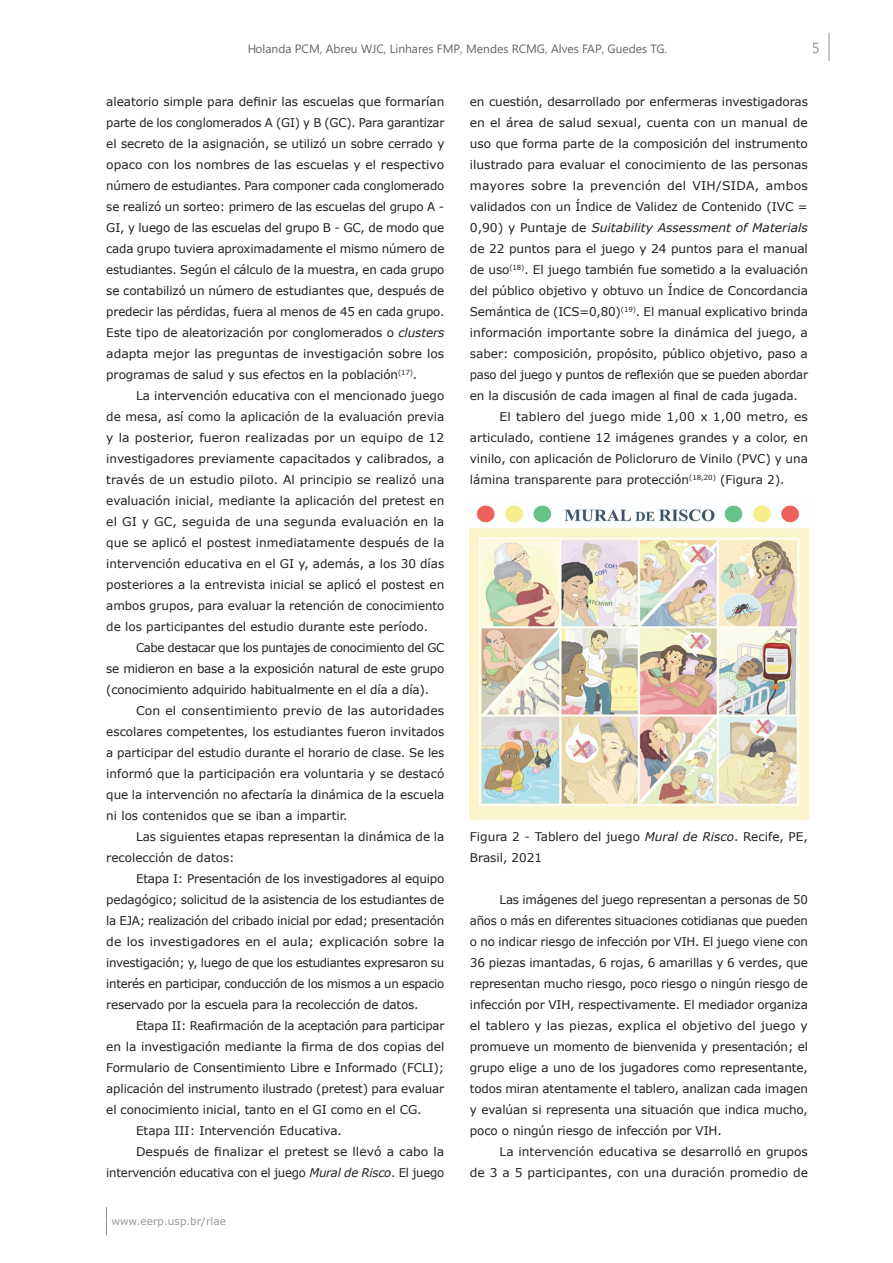
<style>
.page{position:relative;width:893px;height:1263px;background:#fff}
.page>*{position:absolute;margin:0;border:0;box-sizing:border-box;transform-origin:0 0}
.t1{font:13.5px "Geneva";color:#6c6d70}
.Texto{font:12px/21px "Verdana";letter-spacing:-.005em;color:#231f20;text-align:justify}
.t2{font:12px "Segoe UI";color:#231f20}
.Título_de_figura{font:12px/21px "Verdana";color:#231f20}
.t3{font:10.5px "Verdana";color:#6c6d70}
.s1{font-style:italic}
</style>
<div class="page">
<svg style="left:106px;top:1207px;width:1px;height:28px"></svg>
<svg style="left:829px;top:33px;width:1px;height:28px"></svg>
<img style="left:470px;top:505px;width:338px;height:315px">
<p class="t2" style="left:247px;top:38px;width:422px">Holanda PCM, Abreu WJC, Linhares FMP, Mendes RCMG, Alves FAP, Guedes TG.</p>
<p class="t1" style="left:812px;top:40px;width:11px">5</p>
<p class="Texto" style="left:106px;top:91px;width:340px">aleatorio simple para definir las escuelas que formarían parte de los conglomerados A (GI) y B (GC). Para garantizar el secreto de la asignación, se utilizó un sobre cerrado y opaco con los nombres de las escuelas y el respectivo número de estudiantes. Para componer cada conglomerado se realizó un sorteo: primero de las escuelas del grupo A - GI, y luego de las escuelas del grupo B - GC, de modo que cada grupo tuviera aproximadamente el mismo número de estudiantes. Según el cálculo de la muestra, en cada grupo se contabilizó un número de estudiantes que, después de predecir las pérdidas, fuera al menos de 45 en cada grupo.<br>Este tipo de aleatorización por conglomerados o <span class="s1">clusters </span>adapta mejor las preguntas de investigación sobre los programas de salud y sus efectos en la población<sup>(17)</sup>.</p>
<p class="Texto" style="left:106px;top:385px;width:340px;text-indent:30px">La intervención educativa con el mencionado juego de mesa, así como la aplicación de la evaluación previa y la posterior, fueron realizadas por un equipo de 12 investigadores previamente capacitados y calibrados, a través de un estudio piloto. Al principio se realizó una evaluación inicial, mediante la aplicación del pretest en el GI y GC, seguida de una segunda evaluación en la que se aplicó el postest inmediatamente después de la intervención educativa en el GI y, además, a los 30 días posteriores a la entrevista inicial se aplicó el postest en ambos grupos, para evaluar la retención de conocimiento de los participantes del estudio durante este período.</p>
<p class="Texto" style="left:106px;top:637px;width:340px;text-indent:30px">Cabe destacar que los puntajes de conocimiento del GC se midieron en base a la exposición natural de este grupo (conocimiento adquirido habitualmente en el día a día).</p>
<p class="Texto" style="left:106px;top:700px;width:340px;text-indent:30px">Con el consentimiento previo de las autoridades escolares competentes, los estudiantes fueron invitados a participar del estudio durante el horario de clase. Se les informó que la participación era voluntaria y se destacó que la intervención no afectaría la dinámica de la escuela ni los contenidos que se iban a impartir.</p>
<p class="Texto" style="left:106px;top:826px;width:340px;text-indent:30px">Las siguientes etapas representan la dinámica de la recolección de datos:</p>
<p class="Texto" style="left:106px;top:868px;width:340px;text-indent:30px">Etapa I: Presentación de los investigadores al equipo pedagógico; solicitud de la asistencia de los estudiantes de la EJA; realización del cribado inicial por edad; presentación de los investigadores en el aula; explicación sobre la investigación; y, luego de que los estudiantes expresaron su interés en participar, conducción de los mismos a un espacio reservado por la escuela para la recolección de datos.</p>
<p class="Texto" style="left:106px;top:1015px;width:340px;text-indent:30px">Etapa II: Reafirmación de la aceptación para participar en la investigación mediante la firma de dos copias del Formulario de Consentimiento Libre e Informado (FCLI); aplicación del instrumento ilustrado (pretest) para evaluar el conocimiento inicial, tanto en el GI como en el CG.</p>
<p class="Texto" style="left:136px;top:1120px;width:207px">Etapa III: Intervención Educativa.</p>
<p class="Texto" style="left:106px;top:1141px;width:340px;text-align:right">Después de finalizar el pretest se llevó a cabo la intervención educativa con el juego <span class="s1">Mural de Risco</span>. El juego</p>
<p class="t3" style="left:111px;top:1214px;width:116px">www.eerp.usp.br/rlae</p>
<p class="Texto" style="left:470px;top:91px;width:340px">en cuestión, desarrollado por enfermeras investigadoras en el área de salud sexual, cuenta con un manual de uso que forma parte de la composición del instrumento ilustrado para evaluar el conocimiento de las personas mayores sobre la prevención del VIH/SIDA, ambos validados con un Índice de Validez de Contenido (IVC = 0,90) y Puntaje de <span class="s1">Suitability Assessment of Materials </span>de 22 puntos para el juego y 24 puntos para el manual de uso<sup>(18)</sup>. El juego también fue sometido a la evaluación del público objetivo y obtuvo un Índice de Concordancia Semántica de (ICS=0,80)<sup>(19)</sup>. El manual explicativo brinda información importante sobre la dinámica del juego, a saber: composición, propósito, público objetivo, paso a paso del juego y puntos de reflexión que se pueden abordar en la discusión de cada imagen al final de cada jugada.</p>
<p class="Texto" style="left:470px;top:406px;width:340px;text-indent:30px">El tablero del juego mide 1,00 x 1,00 metro, es articulado, contiene 12 imágenes grandes y a color, en vinilo, con aplicación de Policloruro de Vinilo (PVC) y una lámina transparente para protección<sup>(18,20)</sup> (Figura 2).</p>
<p class="Título_de_figura" style="left:470px;top:826px;width:340px">Figura 2 - Tablero del juego <span class="s1">Mural de Risco</span>. Recife, PE,<br>Brasil, 2021</p>
<p class="Texto" style="left:470px;top:889px;width:340px;text-indent:30px">Las imágenes del juego representan a personas de 50 años o más en diferentes situaciones cotidianas que pueden o no indicar riesgo de infección por VIH. El juego viene con 36 piezas imantadas, 6 rojas, 6 amarillas y 6 verdes, que representan mucho riesgo, poco riesgo o ningún riesgo de infección por VIH, respectivamente. El mediador organiza el tablero y las piezas, explica el objetivo del juego y promueve un momento de bienvenida y presentación; el grupo elige a uno de los jugadores como representante, todos miran atentamente el tablero, analizan cada imagen y evalúan si representa una situación que indica mucho, poco o ningún riesgo de infección por VIH.</p>
<p class="Texto" style="left:470px;top:1141px;width:340px;text-align:right">La intervención educativa se desarrolló en grupos<br>de 3 a 5 participantes, con una duración promedio de</p>
</div>
